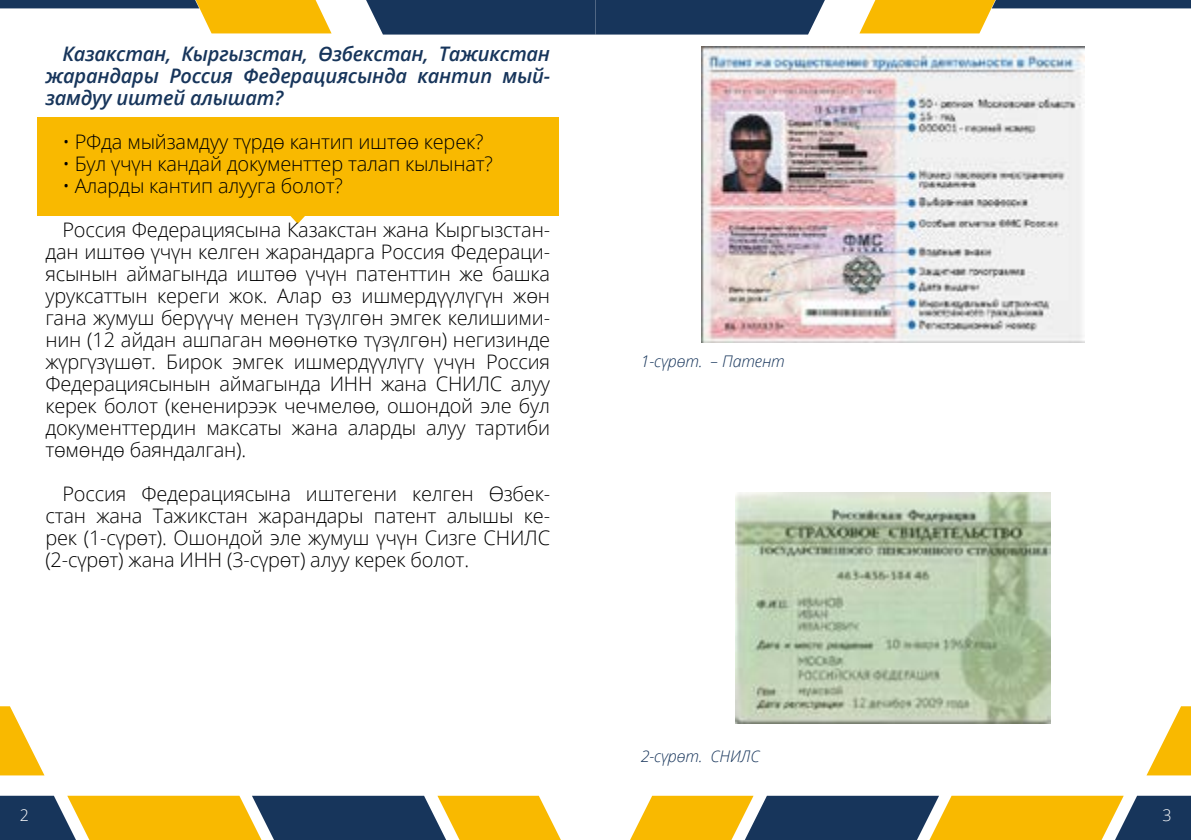
<style>
.page{position:relative;width:1191px;height:840px;background:#fff}
.page>*{position:absolute;margin:0;border:0;box-sizing:border-box;transform-origin:0 0}
.t1{font:300 20px/22px "Open Sans";letter-spacing:-.01em;color:#000;text-align:justify}
.t2{font:italic 600 20px/22px "Open Sans";letter-spacing:-.01em;color:#17355b;text-align:justify}
.t3{font:italic 300 16px "Open Sans";letter-spacing:-.01em;color:#17355b}
.t4{font:300 16px "Open Sans";color:#fff}
</style>
<div class="page">
<svg style="left:1146px;top:706px;width:45px;height:69px"></svg>
<svg style="left:630px;top:795px;width:561px;height:44px;background:#9c8a41"></svg>
<svg style="left:0;top:706px;width:44px;height:69px"></svg>
<svg style="left:0;top:795px;width:561px;height:44px;background:#9b8940"></svg>
<svg style="left:859px;top:0;width:332px;height:33px"></svg>
<div style="left:366px;top:0;width:459px;height:35px;background:#17355b"></div>
<svg style="left:0;top:0;width:331px;height:33px"></svg>
<svg style="left:290px;top:216px;width:15px;height:8px"></svg>
<div style="left:37px;top:117px;width:521px;height:99px;background:#f9b900"></div>
<img style="left:701px;top:46px;width:383px;height:296px">
<img style="left:736px;top:492px;width:314px;height:231px">
<p class="t2" style="left:45px;top:42px;width:506px;text-indent:17px">Казакстан, Кыргызстан, Өзбекстан, Тажикстан жарандары Россия Федерациясында кантип мый&shy;замдуу иштей алышат?</p>
<p class="t1" style="left:62px;top:130px;width:422px">• РФда мыйзамдуу түрдө кантип иштөө керек?</p>
<p class="t1" style="left:62px;top:152px;width:432px">• Бул үчүн кандай документтер талап кылынат?</p>
<p class="t1" style="left:62px;top:174px;width:282px">• Аларды кантип алууга болот?</p>
<p class="t1" style="left:45px;top:218px;width:506px;text-indent:17px">Россия Федерациясына Казакстан жана Кыргызстан&shy;дан иштөө үчүн келген жарандарга Россия Федераци&shy;ясынын аймагында иштөө үчүн патенттин же башка уруксаттын кереги жок. Алар өз ишмердүүлүгүн жөн гана жумуш берүүчү менен түзүлгөн эмгек келишими&shy;нин (12 айдан ашпаган мөөнөткө түзүлгөн) негизинде жүргүзүшөт. Бирок эмгек ишмердүүлүгү үчүн Россия Федерациясынын аймагында ИНН жана СНИЛС алуу керек болот (кененирээк чечмелөө, ошондой эле бул документтердин максаты жана аларды алуу тартиби төмөндө баяндалган).</p>
<p class="t1" style="left:45px;top:482px;width:506px;text-indent:17px">Россия Федерациясына иштегени келген Өзбек&shy;стан жана Тажикстан жарандары патент алышы ке&shy;рек (1-сүрөт). Ошондой эле жумуш үчүн Сизге СНИЛС (2-сүрөт) жана ИНН (3-сүрөт) алуу керек болот.</p>
<p class="t3" style="left:641px;top:350px;width:146px">1-сүрөт. – Патент</p>
<p class="t3" style="left:641px;top:744px;width:120px">2-сүрөт. СНИЛС</p>
<p class="t4" style="left:20px;top:803px;width:11px">2</p>
<p class="t4" style="left:1162px;top:803px;width:11px">3</p>
</div>
